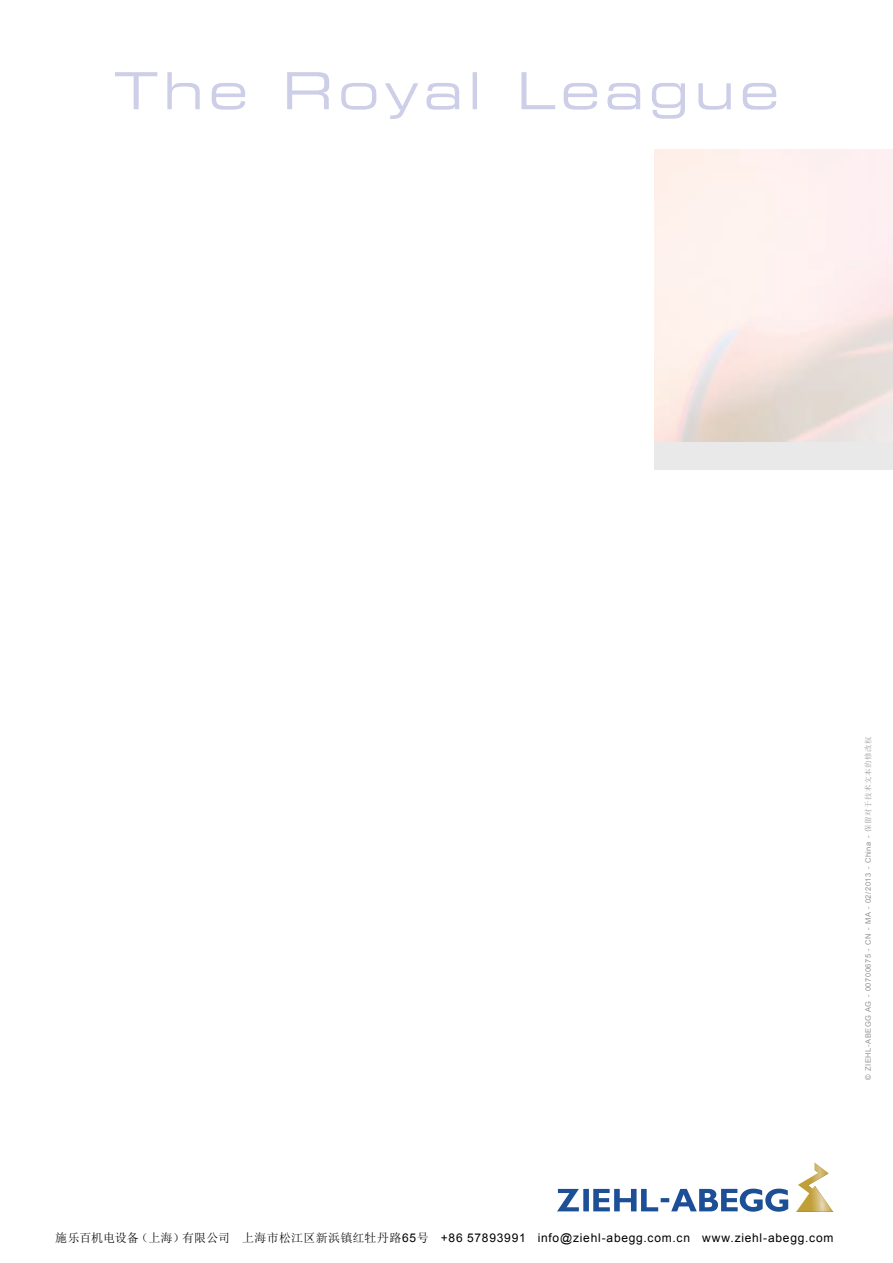
<style>
.page{position:relative;width:893px;height:1263px;background:#fff}
.page>*{position:absolute;margin:0;border:0;box-sizing:border-box;transform-origin:0 0}
.t1{font:51px "Eurostile Extended Two";letter-spacing:.1em;color:#cdcee7}
.t2{font:12px "Arial";letter-spacing:.065em;color:#000}
.t3{font:7.5px "Arial";letter-spacing:.075em;color:#949290}
.s1{font-family:"Sim Sun"}
</style>
<div class="page">
<div style="left:655px;top:442px;width:238px;height:28px;background:#e9e9e9"></div>
<svg style="left:557px;top:1188px;width:231px;height:24px"></svg>
<svg style="left:796px;top:1162px;width:37px;height:50px"></svg>
<h1 class="t1" style="left:114px;top:56px;width:666px">The Royal League</h1>
<p class="t3" style="left:863px;top:1080px;width:346px;rotate:-90deg">© ZI EHL-ABEGG AG - 00700675 - CN - MA - 02/2013 - China - <span class="s1">保留对于技术文本的修改权</span></p>
<p class="t2" style="left:55px;top:1230px;width:780px"><span class="s1">施乐百机电设备（上海）有限公司 上海市松江区新浜镇红牡丹路</span>65<span class="s1">号</span> +86 57893991 info@ziehl-abegg.com.cn www.ziehl-abegg.com</p>
</div>
